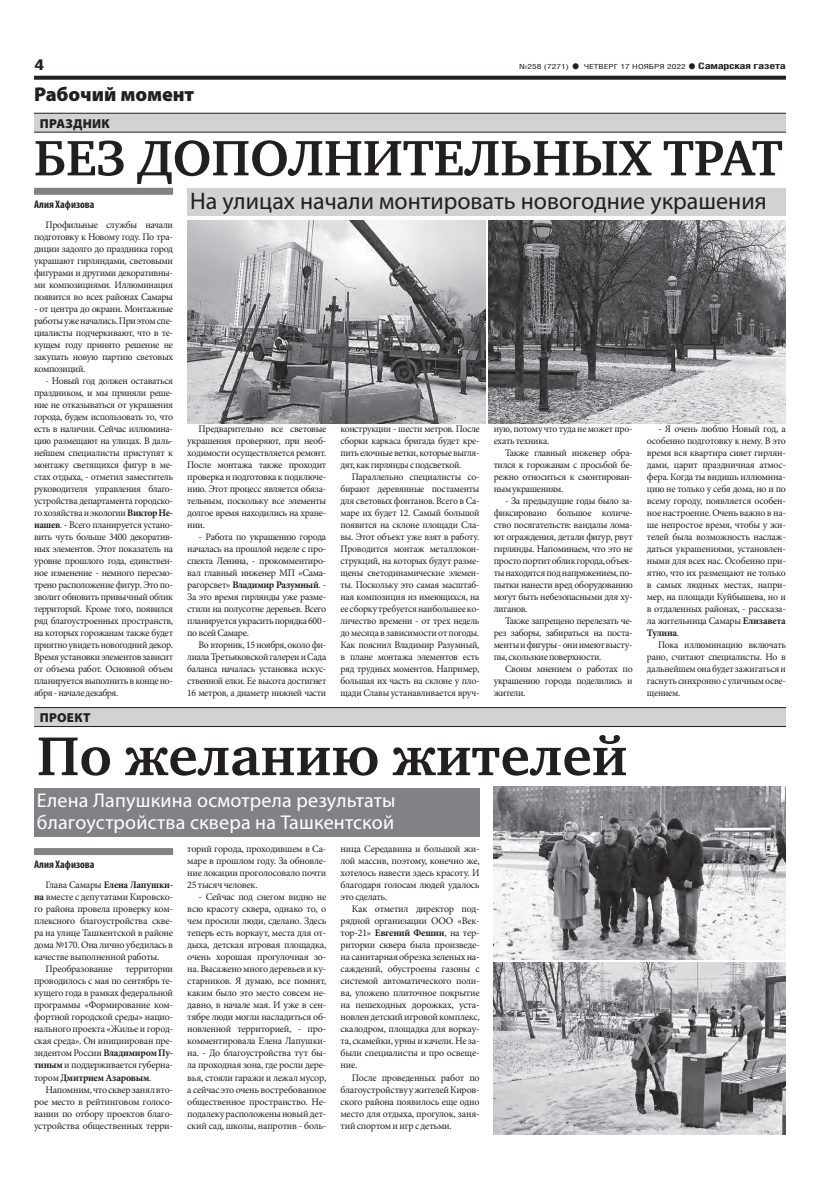
<style>
.page{position:relative;width:820px;height:1191px;background:#fff}
.page>*{position:absolute;margin:0;border:0;box-sizing:border-box;transform-origin:0 0}
.t1{font:700 56px "Charter C";color:#231f20}
.t2{font:700 51px "Charter C";color:#231f20}
.t3{font:24px "Myriad Pro";color:#231f20}
.t4{font:20px/22px "Myriad Pro";letter-spacing:.01em;color:#fff}
.t5{font:900 20px "Myriad Pro";letter-spacing:-.005em;color:#231f20}
.t6{font:700 15px "Helios Cond";color:#231f20;scale:1.4 1}
.t7{font:900 13px "Myriad Pro";letter-spacing:.02em;color:#231f20}
.t8{font:700 condensed 11px "Myriad Pro";color:#231f20}
.t9{font:10px/12px "Minion Pro";letter-spacing:-.03em;color:#231f20;text-align:justify}
.t10{font:700 10px "Minion Pro";letter-spacing:-.025em;color:#231f20}
.t11{font:700 9px "Helios Cond";letter-spacing:-.02em;color:#231f20;scale:1.4 1}
.t12{font:7px "Helios Cond";color:#231f20;scale:1.4 1}
.s1{font-weight:700;font-size:16px}
.s2{font-size:16px}
.s3{font-weight:700}
.s4{font-weight:400}
</style>
<div class="page">
<svg style="left:34px;top:76px;width:751px;height:4px;background:#322f2f"></svg>
<div style="left:34px;top:708px;width:751px;height:18px;background:#d1d2d4"></div>
<hr style="left:34px;top:707px;width:751px;height:1px;background:#231f20">
<hr style="left:34px;top:726px;width:751px;height:1px;background:#231f20">
<div style="left:34px;top:113px;width:751px;height:19px;background:#d1d2d4"></div>
<hr style="left:34px;top:113px;width:751px;height:1px;background:#231f20">
<hr style="left:34px;top:132px;width:751px;height:1px;background:#231f20">
<div style="left:187px;top:189px;width:598px;height:27px;background:#d1d2d4"></div>
<div style="left:34px;top:788px;width:445px;height:49px;background:#808285"></div>
<div style="left:34px;top:848px;width:139px;height:7px;background:#808285"></div>
<img style="left:493px;top:786px;width:292px;height:173px">
<img style="left:493px;top:962px;width:292px;height:173px">
<div style="left:34px;top:188px;width:139px;height:7px;background:#808285"></div>
<img style="left:187px;top:221px;width:298px;height:202px">
<img style="left:488px;top:221px;width:297px;height:202px">
<h3 class="t6" style="left:34px;top:55px;width:9px">4</h3>
<p class="t12" style="left:519px;top:63px;width:121px">№258 (7271) <span class="s1">•</span> ЧЕТВЕРГ 17 НОЯБРЯ 2022</p>
<p class="t11" style="left:687px;top:61px;width:72px"><span class="s2">•</span> Самарская газета</p>
<h3 class="t5" style="left:34px;top:83px;width:162px">Рабочий момент</h3>
<h3 class="t7" style="left:40px;top:116px;width:71px">ПРАЗДНИК</h3>
<h2 class="t2" style="left:34px;top:130px;width:750px">БЕЗ ДОПОЛНИТЕЛЬНЫХ ТРАТ</h2>
<h3 class="t3" style="left:190px;top:186px;width:578px">На улицах начали монтировать новогодние украшения</h3>
<p class="t8" style="left:34px;top:198px;width:62px">Алия Хафизова</p>
<p class="t9" style="left:34px;top:219px;width:140px;text-indent:11px">Профильные службы начали подготовку к Новому году. По тра&shy;диции задолго до праздника город украшают гирляндами, световыми фигурами и другими декоративны&shy;ми композициями. Иллюминация появится во всех районах Самары</p>
<p class="t9" style="left:34px;top:303px;width:140px">- от центра до окраин. Монтажные работы уже начались. При этом спе&shy;циалисты подчеркивают, что в те&shy;кущем году принято решение не закупать новую партию световых композиций.</p>
<p class="t9" style="left:34px;top:375px;width:140px;text-indent:11px">- Новый год должен оставаться праздником, и мы приняли реше&shy;ние не отказываться от украшения города, будем использовать то, что есть в наличии. Сейчас иллюмина&shy;цию размещают на улицах. В даль&shy;нейшем специалисты приступят к монтажу светящихся фигур в ме&shy;стах отдыха, - отметил заместитель руководителя управления благо&shy;устройства департамента городско&shy;го хозяйства и экологии <span class="s3">Виктор Не&shy;нашев</span>. - Всего планируется устано&shy;вить чуть больше 3400 декоратив&shy;ных элементов. Этот показатель на уровне прошлого года, единствен&shy;ное изменение - немного пересмо&shy;трено расположение фигур. Это по&shy;зволит обновить привычный облик территорий. Кроме того, появился ряд благоустроенных пространств, на которых горожанам также будет приятно увидеть новогодний декор.<br>Время установки элементов зависит от объема работ. Основной объем планируется выполнить в конце но&shy;ября - начале декабря.</p>
<p class="t9" style="left:646px;top:423px;width:140px;text-indent:11px">- Я очень люблю Новый год, а особенно подготовку к нему. В это время вся квартира сияет гирлян&shy;дами, царит праздничная атмос&shy;фера. Когда ты видишь иллюмина&shy;цию не только у себя дома, но и по всему городу, появляется особен&shy;ное настроение. Очень важно в на&shy;ше непростое время, чтобы у жи&shy;телей была возможность наслаж&shy;даться украшениями, установлен&shy;ными для всех нас. Особенно при&shy;ятно, что их размещают не только в самых людных местах, напри&shy;мер, на площади Куйбышева, но и в отдаленных районах, - рассказа&shy;ла жительница Самары <span class="s3">Елизавета Тулина</span>.</p>
<p class="t9" style="left:646px;top:639px;width:140px;text-indent:11px">Пока иллюминацию включать рано, считают специалисты. Но в дальнейшем она будет зажигаться и гаснуть синхронно с уличным осве&shy;щением.</p>
<p class="t9" style="left:187px;top:423px;width:140px;text-indent:11px">Предварительно все световые украшения проверяют, при необ&shy;ходимости осуществляется ремонт.<br>После монтажа также проходит проверка и подготовка к подключе&shy;нию. Этот процесс является обяза&shy;тельным, поскольку все элементы долгое время находились на хране&shy;нии.</p>
<p class="t9" style="left:187px;top:531px;width:140px;text-indent:11px">- Работа по украшению города началась на прошлой неделе с про&shy;спекта Ленина, - прокомментиро&shy;вал главный инженер МП «Сама&shy;рагорсвет» <span class="s3">Владимир Разумный</span>. - За это время гирлянды уже разме&shy;стили на полусотне деревьев. Всего планируется украсить порядка 600 - по всей Самаре.</p>
<p class="t9" style="left:187px;top:639px;width:140px;text-indent:11px">Во вторник, 15 ноября, около фи&shy;лиала Третьяковской галереи и Сада баланса началась установка искус&shy;ственной елки. Ее высота достигнет 16 метров, а диаметр нижней части</p>
<p class="t9" style="left:340px;top:423px;width:140px">конструкции - шести метров. После сборки каркаса бригада будет кре&shy;пить елочные ветки, которые выгля&shy;дят, как гирлянды с подсветкой.</p>
<p class="t9" style="left:340px;top:471px;width:140px;text-indent:11px">Параллельно специалисты со&shy;бирают деревянные постаменты для световых фонтанов. Всего в Са&shy;маре их будет 12. Самый большой появится на склоне площади Сла&shy;вы. Этот объект уже взят в работу.<br>Проводится монтаж металлокон&shy;струкций, на которых будут разме&shy;щены светодинамические элемен&shy;ты. Поскольку это самая масштаб&shy;ная композиция из имеющихся, на ее сборку требуется наибольшее ко&shy;личество времени - от трех недель до месяца в зависимости от погоды.<br>Как пояснил Владимир Разумный, в плане монтажа элементов есть ряд трудных моментов. Например, большая их часть на склоне у пло&shy;щади Славы устанавливается вруч-</p>
<p class="t9" style="left:493px;top:423px;width:140px">ную, потому что туда не может про&shy;ехать техника.</p>
<p class="t9" style="left:493px;top:447px;width:140px;text-indent:11px">Также главный инженер обра&shy;тился к горожанам с просьбой бе&shy;режно относиться к смонтирован&shy;ным украшениям.</p>
<p class="t9" style="left:493px;top:495px;width:140px;text-indent:11px">- За предыдущие годы было за&shy;фиксировано большое количе&shy;ство посягательств: вандалы лома&shy;ют ограждения, детали фигур, рвут гирлянды. Напоминаем, что это не просто портит облик города, объек&shy;ты находятся под напряжением, по&shy;пытки нанести вред оборудованию могут быть небезопасными для ху&shy;лиганов.</p>
<p class="t9" style="left:493px;top:615px;width:140px;text-indent:11px">Также запрещено перелезать че&shy;рез заборы, забираться на поста&shy;менты и фигуры - они имеют высту&shy;пы, скользкие поверхности.</p>
<p class="t9" style="left:493px;top:663px;width:140px;text-indent:11px">Своим мнением о работах по украшению города поделились и жители.</p>
<h3 class="t7" style="left:40px;top:710px;width:52px">ПРОЕКТ</h3>
<h1 class="t1" style="left:37px;top:725px;width:592px">По желанию жителей</h1>
<h3 class="t4" style="left:37px;top:788px;width:360px">Елена Лапушкина осмотрела результаты благоустройства сквера на Ташкентской</h3>
<p class="t8" style="left:34px;top:858px;width:62px">Алия Хафизова</p>
<p class="t10" style="left:45px;top:878px;width:129px"><span class="s4">Глава Самары</span> Елена Лапушки-</p>
<p class="t9" style="left:34px;top:891px;width:140px"><span class="s3">на</span> вместе с депутатами Кировско-</p>
<p class="t9" style="left:34px;top:903px;width:140px">го района провела проверку ком-</p>
<p class="t9" style="left:34px;top:915px;width:140px">плексного благоустройства скве-</p>
<p class="t9" style="left:34px;top:927px;width:140px">ра на улице Ташкентской в районе</p>
<p class="t9" style="left:34px;top:939px;width:140px">дома №170. Она лично убедилась в</p>
<p class="t9" style="left:34px;top:951px;width:127px">качестве выполненной работы.</p>
<p class="t9" style="left:45px;top:963px;width:69px">Преобразование</p>
<p class="t9" style="left:340px;top:843px;width:140px">ница Середавина и большой жи&shy;лой массив, поэтому, конечно же, хотелось навести здесь красоту. И благодаря голосам людей удалось это сделать.</p>
<p class="t9" style="left:340px;top:903px;width:140px;text-indent:11px">Как отметил директор под&shy;рядной организации ООО «Век&shy;тор-21» <span class="s3">Евгений Фешин</span>, на тер&shy;ритории сквера была произведе&shy;на санитарная обрезка зеленых на&shy;саждений, обустроены газоны с системой автоматического поли&shy;ва, уложено плиточное покрытие на пешеходных дорожках, уста&shy;новлен детский игровой комплекс, скалодром, площадка для воркау&shy;та, скамейки, урны и качели. Не за&shy;были специалисты и про освеще&shy;ние.</p>
<p class="t9" style="left:340px;top:1071px;width:140px;text-indent:11px">После проведенных работ по благоустройству у жителей Киров&shy;ского района появилось еще одно место для отдыха, прогулок, заня&shy;тий спортом и игр с детьми.</p>
<p class="t9" style="left:187px;top:843px;width:140px">торий города, проходившем в Са&shy;маре в прошлом году. За обновле&shy;ние локации проголосовало почти 25 тысяч человек.</p>
<p class="t9" style="left:187px;top:891px;width:140px;text-indent:11px">- Сейчас под снегом видно не всю красоту сквера, однако то, о чем просили люди, сделано. Здесь теперь есть воркаут, места для от&shy;дыха, детская игровая площадка, очень хорошая прогулочная зо&shy;на. Высажено много деревьев и ку&shy;старников. Я думаю, все помнят, каким было это место совсем не&shy;давно, в начале мая. И уже в сен&shy;тябре люди могли насладиться об&shy;новленной территорией, - про&shy;комментировала Елена Лапушки&shy;на. - До благоустройства тут бы&shy;ла проходная зона, где росли дере&shy;вья, стояли гаражи и лежал мусор, а сейчас это очень востребованное общественное пространство. Не&shy;подалеку расположены новый дет&shy;ский сад, школы, напротив - боль-</p>
<p class="t9" style="left:34px;top:963px;width:140px;text-indent:91px">территории проводилось с мая по сентябрь те&shy;кущего года в рамках федеральной программы «Формирование ком&shy;фортной городской среды» нацио&shy;нального проекта «Жилье и город&shy;ская среда». Он инициирован пре&shy;зидентом России <span class="s3">Владимиром Пу&shy;тиным</span> и поддерживается губерна&shy;тором <span class="s3">Дмитрием Азаровым</span>.</p>
<p class="t9" style="left:34px;top:1083px;width:140px;text-indent:11px">Напомним, что сквер занял вто&shy;рое место в рейтинговом голосо&shy;вании по отбору проектов благо&shy;устройства общественных терри-</p>
</div>
